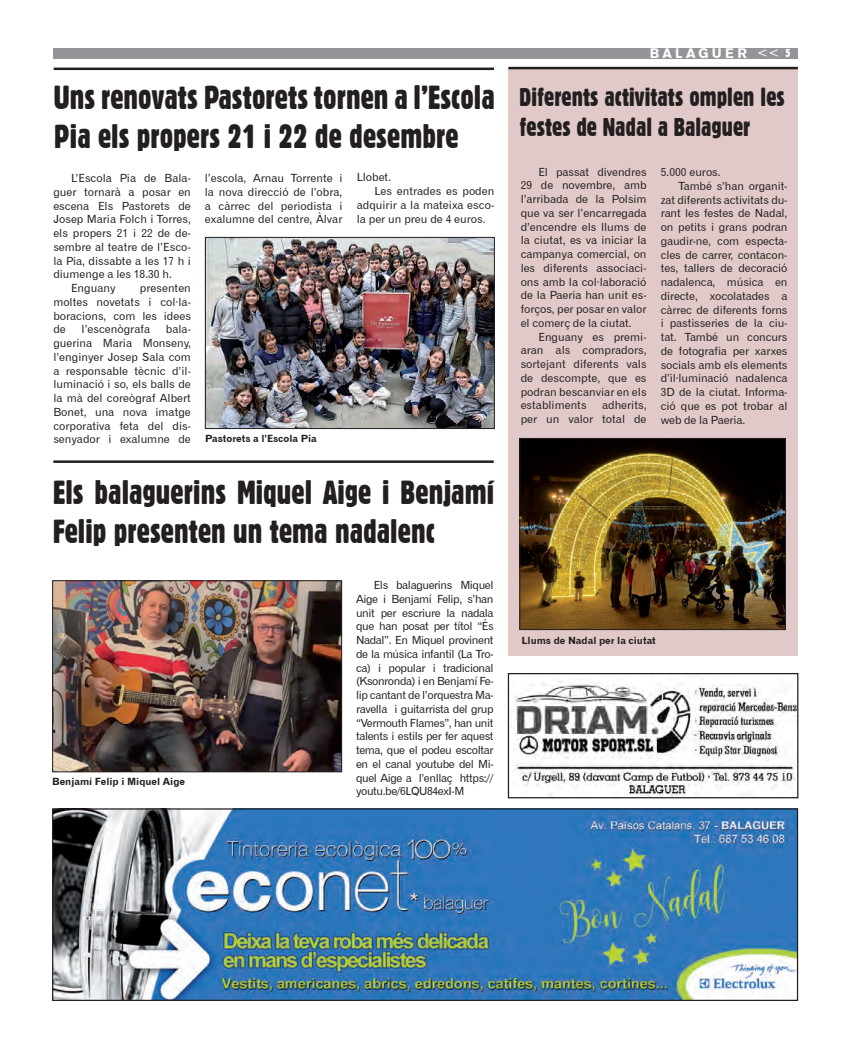
<style>
.page{position:relative;width:851px;height:1053px;background:#fff}
.page>*{position:absolute;margin:0;border:0;box-sizing:border-box;transform-origin:0 0}
.t1{font:32.5px/39px "Gothic 821 Condensed BT";color:#231f20}
.t2{font:25px/30px "Gothic 821 Condensed BT";color:#231f20}
.t3{font:13.75px "Gothic 725 BT Black A";letter-spacing:.25em;color:#fff}
.t4{font:11.25px/13.8px "Gothic 720 BT Roman B";color:#231f20;text-align:justify}
.t5{font:10px "Gothic 720 BT Bold B";color:#231f20}
.s1{font-family:"Gothic 720 BT Roman B"}
.s2{font-family:"Gothic 821 Condensed BT";font-size:11.25px}
</style>
<div class="page">
<div style="left:53px;top:48px;width:744px;height:10px;background:#939598"></div>
<img style="left:54px;top:810px;width:742px;height:188px">
<div style="left:52px;top:808px;width:746px;height:192px;border:1px solid #231f20"></div>
<img style="left:509px;top:675px;width:287px;height:121px">
<div style="left:507px;top:673px;width:291px;height:125px;border:1px solid #231f20"></div>
<div style="left:508px;top:67px;width:289px;height:588px;background:#e0c9c8"></div>
<hr style="left:508px;top:67px;width:289px;height:2px;background:#231f20">
<img style="left:521px;top:440px;width:262px;height:187px">
<div style="left:519px;top:438px;width:266px;height:191px;border:1px solid #231f20"></div>
<hr style="left:54px;top:68px;width:440px;height:2px;background:#231f20">
<img style="left:207px;top:239px;width:285px;height:187px">
<div style="left:205px;top:237px;width:289px;height:191px;border:1px solid #231f20"></div>
<hr style="left:53px;top:460px;width:440px;height:3px;background:#231f20">
<img style="left:54px;top:582px;width:286px;height:188px">
<div style="left:52px;top:580px;width:290px;height:192px;border:1px solid #231f20"></div>
<p class="t1" style="left:54px;top:78px;width:442px">Uns renovats Pastorets tornen a l’Escola<br>Pia els propers 21 i 22 de desembre</p>
<p class="t4" style="left:53px;top:171px;width:139px;text-indent:18px">L’Escola Pia de Bala&shy;guer tornarà a posar en escena Els Pastorets de Josep Maria Folch i Torres, els propers 21 i 22 de de&shy;sembre al teatre de l’Esco&shy;la Pia, dissabte a les 17 h i diumenge a les 18.30 h.</p>
<p class="t4" style="left:71px;top:281px;width:46px">Enguany</p>
<p class="t4" style="left:205px;top:171px;width:139px">l’escola, Arnau Torrente i la nova direcció de l’obra, a càrrec del periodista i exalumne del centre, Àlvar</p>
<p class="t4" style="left:357px;top:170px;width:36px">Llobet.</p>
<p class="t4" style="left:357px;top:184px;width:139px;text-indent:18px">Les entrades es poden adquirir a la mateixa esco&shy;la per un preu de 4 euros.</p>
<p class="t4" style="left:53px;top:281px;width:139px;text-indent:87px">presenten moltes novetats i col·la&shy;boracions, com les idees de</p>
<p class="t4" style="left:82px;top:322px;width:70px">l’escenògrafa</p>
<p class="t4" style="left:53px;top:322px;width:139px;text-indent:112px">bala&shy;guerina Maria Monseny, l’enginyer Josep Sala com a responsable tècnic d’il· luminació i so, els balls de la mà del coreògraf Albert Bonet, una nova imatge corporativa feta del dis&shy;senyador i exalumne de</p>
<p class="t5" style="left:205px;top:432px;width:113px">Pastorets a l’Escola Pia</p>
<p class="t1" style="left:53px;top:473px;width:442px">Els balaguerins Miquel Aige i Benjamí<br>Felip presenten un tema nadalenc</p>
<p class="t5" style="left:52px;top:775px;width:134px">Benjamí Felip i Miquel Aige</p>
<p class="t4" style="left:356px;top:578px;width:139px;text-indent:18px">Els balaguerins Miquel Aige i Benjamí Felip, s’han unit per escriure la nadala que han posat per títol “És Nadal”. En Miquel provinent de la música infantil (La Tro&shy;ca) i popular i tradicional (Ksonronda) i en Benjamí Fe&shy;lip cantant de l’orquestra Ma&shy;ravella i guitarrista del grup “Vermouth Flames”, han unit talents i estils per fer aquest tema, que el podeu escoltar en el canal youtube del Mi&shy;quel Aige a l’enllaç https:// youtu.be/6LQU84exI-M</p>
<p class="t3" style="left:649px;top:45px;width:142px">BALAGUER <span class="s1">&lt;&lt;</span> <span class="s2">5</span></p>
<p class="t2" style="left:519px;top:82px;width:267px">Diferents activitats omplen les festes de Nadal a Balaguer</p>
<p class="t4" style="left:520px;top:164px;width:127px;text-indent:18px">El passat divendres 29 de novembre, amb l’arribada de la Polsim que va ser l’encarregada d’encendre els llums de la ciutat, es va iniciar la campanya comercial, on les diferents associaci&shy;ons amb la col·laboració de la Paeria han unit es&shy;forços, per posar en valor el comerç de la ciutat.</p>
<p class="t4" style="left:520px;top:329px;width:127px;text-indent:18px">Enguany es premi&shy;aran als compradors, sortejant diferents vals de descompte, que es podran bescanviar en els establiments</p>
<p class="t4" style="left:660px;top:165px;width:61px">5.000 euros.</p>
<p class="t4" style="left:660px;top:179px;width:128px;text-indent:18px">També s’han organit&shy;zat diferents activitats du&shy;rant les festes de Nadal, on petits i grans podran gaudir-ne, com especta&shy;cles de carrer, contacon&shy;tes, tallers de decoració nadalenca, música en directe, xocolatades a càrrec de diferents forns i pastisseries de la ciu&shy;tat. També un concurs de fotografia per xarxes socials amb els elements d’il·luminació nadalenca 3D de la ciutat. Informa&shy;ció que es pot trobar al web de la Paeria.</p>
<p class="t4" style="left:520px;top:398px;width:127px;text-align:right">adherits,<br>per un valor total de</p>
<p class="t5" style="left:521px;top:634px;width:136px">Llums de Nadal per la ciutat</p>
</div>
